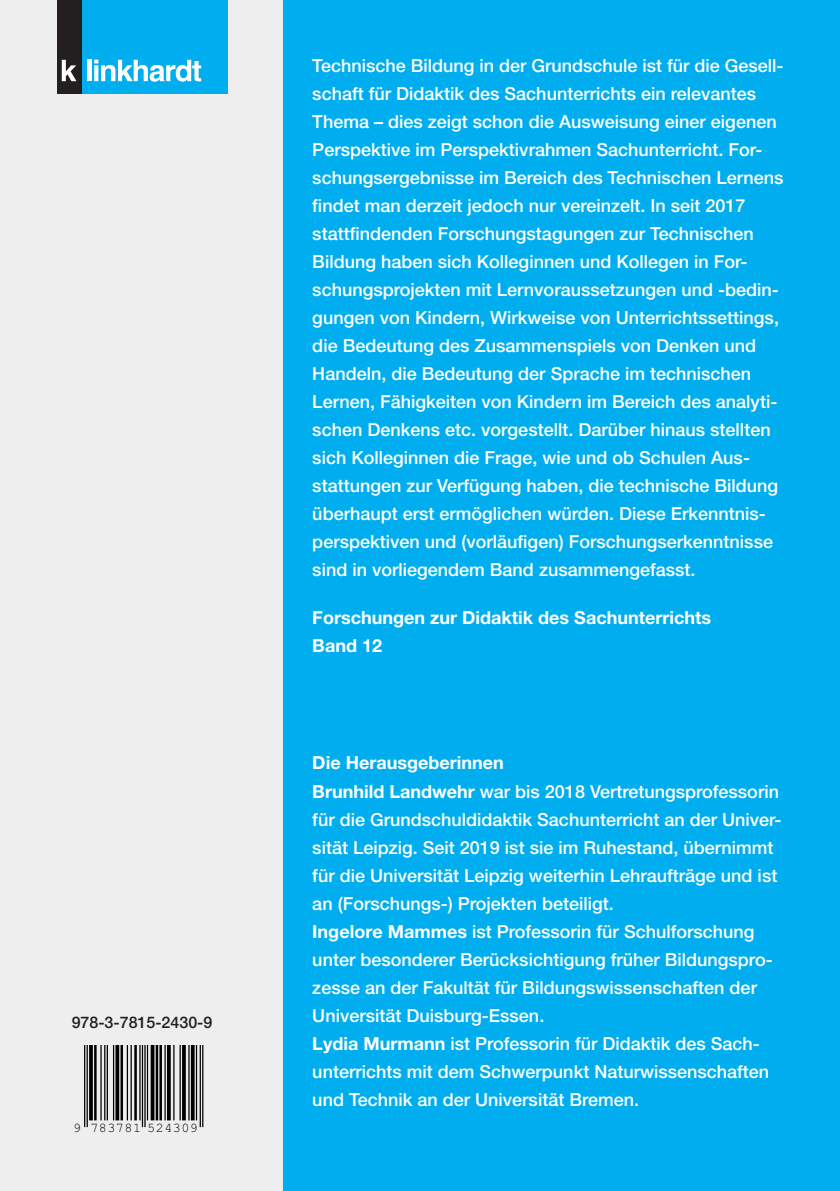
<style>
.page{position:relative;width:840px;height:1191px;background:#fff}
.page>*{position:absolute;margin:0;border:0;box-sizing:border-box;transform-origin:0 0}
.t1{font:500 18px/28px "Helvetica Neue LT Pro";color:#fff}
.t2{font:700 18px/28px "Helvetica Neue LT Pro";color:#fff}
.t3{font:500 16px "Helvetica Neue LT Pro";color:#231f20}
.t4{font:13.4px "Arial";letter-spacing:.035em;color:#000}
.s1{font-weight:700}
</style>
<div class="page">
<div style="left:0;top:0;width:839px;height:1191px;background:#eeeeef"></div>
<div style="left:283px;top:0;width:542px;height:1191px;background:#00aeef"></div>
<div style="left:57px;top:0;width:170px;height:94px;background:#00aeef"></div>
<div style="left:57px;top:0;width:25px;height:94px;background:#231f20"></div>
<svg style="left:62px;top:60px;width:14px;height:21px"></svg>
<hr style="left:87px;top:60px;width:4px;height:21px;background:#fff">
<svg style="left:94px;top:60px;width:107px;height:22px"></svg>
<div style="left:825px;top:0;width:14px;height:1191px;background:#00aeef"></div>
<hr style="left:84px;top:1045px;width:1px;height:82px;background:#000">
<hr style="left:86px;top:1045px;width:2px;height:82px;background:#000">
<svg style="left:89px;top:1045px;width:4px;height:75px"></svg>
<hr style="left:94px;top:1045px;width:3px;height:75px;background:#000">
<hr style="left:100px;top:1045px;width:2px;height:75px;background:#000">
<hr style="left:104px;top:1045px;width:1px;height:75px;background:#000">
<hr style="left:107px;top:1045px;width:1px;height:75px;background:#000">
<hr style="left:113px;top:1045px;width:1px;height:75px;background:#000">
<svg style="left:115px;top:1045px;width:4px;height:75px"></svg>
<hr style="left:120px;top:1045px;width:3px;height:75px;background:#000">
<hr style="left:127px;top:1045px;width:1px;height:75px;background:#000">
<hr style="left:130px;top:1045px;width:2px;height:75px;background:#000">
<hr style="left:134px;top:1045px;width:3px;height:75px;background:#000">
<hr style="left:139px;top:1045px;width:1px;height:75px;background:#000">
<hr style="left:142px;top:1045px;width:1px;height:82px;background:#000">
<hr style="left:144px;top:1045px;width:1px;height:82px;background:#000">
<hr style="left:147px;top:1045px;width:1px;height:75px;background:#000">
<svg style="left:150px;top:1045px;width:4px;height:75px"></svg>
<hr style="left:156px;top:1045px;width:2px;height:75px;background:#000">
<hr style="left:159px;top:1045px;width:3px;height:75px;background:#000">
<hr style="left:164px;top:1045px;width:2px;height:75px;background:#000">
<svg style="left:167px;top:1045px;width:4px;height:75px"></svg>
<hr style="left:173px;top:1045px;width:1px;height:75px;background:#000">
<hr style="left:179px;top:1045px;width:2px;height:75px;background:#000">
<svg style="left:182px;top:1045px;width:4px;height:75px"></svg>
<hr style="left:188px;top:1045px;width:1px;height:75px;background:#000">
<hr style="left:191px;top:1045px;width:3px;height:75px;background:#000">
<hr style="left:196px;top:1045px;width:1px;height:75px;background:#000">
<hr style="left:199px;top:1045px;width:2px;height:82px;background:#000">
<hr style="left:202px;top:1045px;width:1px;height:82px;background:#000">
<p class="t3" style="left:72px;top:1013px;width:142px">978-3-7815-2430-9</p>
<p class="t4" style="left:73px;top:1119px;width:126px">9 783781 524309</p>
<p class="t1" style="left:312px;top:51px;width:472px">Technische Bildung in der Grundschule ist für die Gesell&shy;schaft für Didaktik des Sachunterrichts ein relevantes Thema – dies zeigt schon die Ausweisung einer eigenen Perspektive im Perspektivrahmen Sachunterricht. For&shy;schungsergebnisse im Bereich des Technischen Lernens findet man derzeit jedoch nur vereinzelt. In seit 2017 stattfindenden Forschungstagungen zur Technischen Bildung haben sich Kolleginnen und Kollegen in For&shy;schungsprojekten mit Lernvoraussetzungen und -bedin&shy;gungen von Kindern, Wirkweise von Unterrichtssettings, die Bedeutung des Zusammenspiels von Denken und Handeln, die Bedeutung der Sprache im technischen Lernen, Fähigkeiten von Kindern im Bereich des analyti&shy;schen Denkens etc. vorgestellt. Darüber hinaus stellten sich Kolleginnen die Frage, wie und ob Schulen Aus&shy;stattungen zur Verfügung haben, die technische Bildung überhaupt erst ermöglichen würden. Diese Erkenntnis&shy;perspektiven und (vorläufigen) Forschungserkenntnisse sind in vorliegendem Band zusammengefasst.</p>
<p class="t2" style="left:312px;top:603px;width:400px">Forschungen zur Didaktik des Sachunterrichts<br>Band 12</p>
<p class="t1" style="left:312px;top:749px;width:470px"><span class="s1">Die Herausgeberinnen<br>Brunhild Landwehr</span> war bis 2018 Vertretungsprofessorin für die Grundschuldidaktik Sachunterricht an der Univer&shy;sität Leipzig. Seit 2019 ist sie im Ruhestand, übernimmt für die Universität Leipzig weiterhin Lehraufträge und ist an (Forschungs-) Projekten beteiligt.<br><span class="s1">Ingelore Mammes</span> ist Professorin für Schulforschung unter besonderer Berücksichtigung früher Bildungspro&shy;zesse an der Fakultät für Bildungswissenschaften der Universität Duisburg-Essen.<br><span class="s1">Lydia Murmann</span> ist Professorin für Didaktik des Sach&shy;unterrichts mit dem Schwerpunkt Naturwissenschaften und Technik an der Universität Bremen.</p>
</div>
